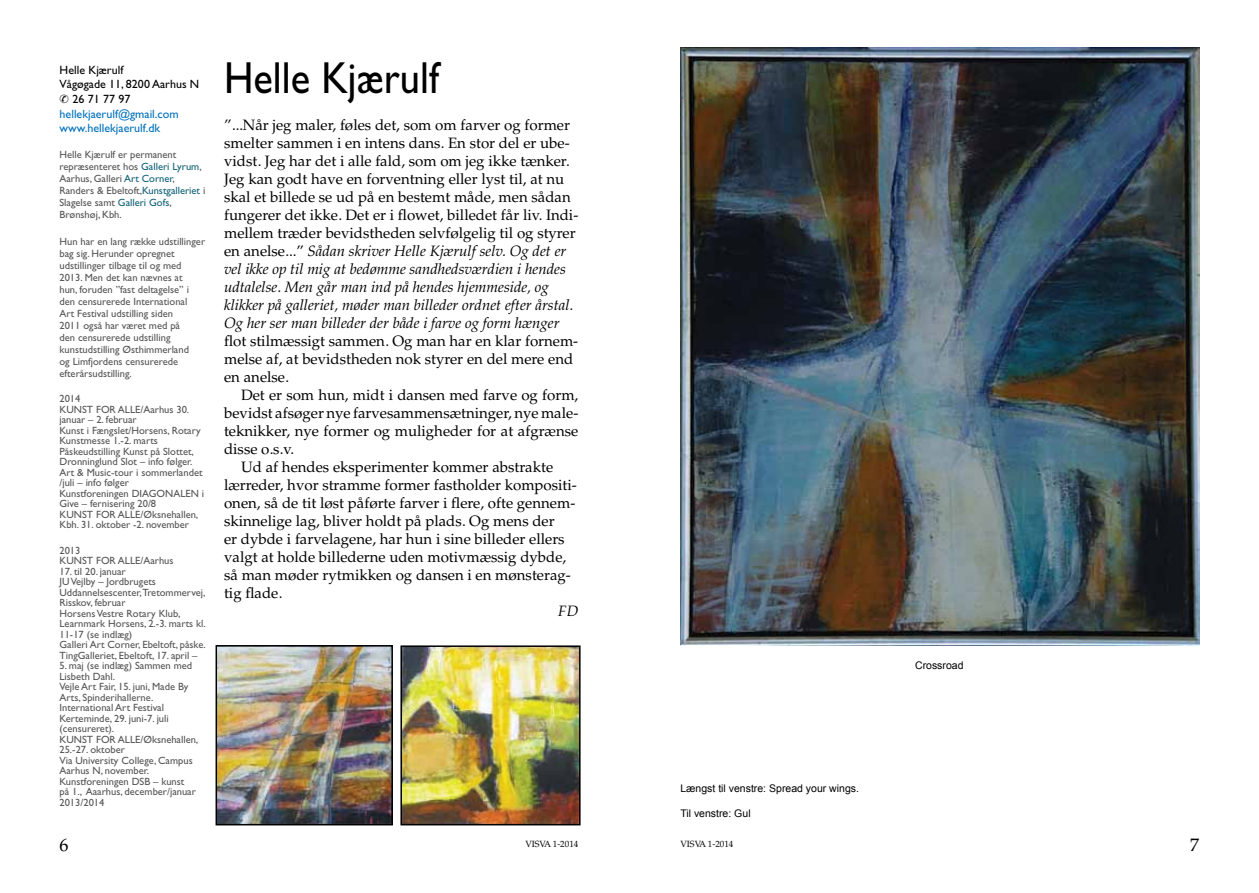
<style>
.page{position:relative;width:1259px;height:893px;background:#fff}
.page>*{position:absolute;margin:0;border:0;box-sizing:border-box;transform-origin:0 0}
.t1{font:45px "Gill Sans";color:#000;scale:.9 1}
.t2{font:18px "Palm Springs";color:#000}
.t3{font:15px/18px "Palm Springs";color:#000}
.t4{font:italic 15px "Palm Springs";color:#000}
.t5{font:12px/14.5px "Gill Sans";color:#0071bc}
.t6{font:12px "Gill Sans";color:#000}
.t7{font:10.5px/10.5px "Gill Sans";color:#555}
.t8{font:10.5px "Arial";color:#000}
.t9{font:9px "Palm Springs";color:#000}
.s1{color:#106177}
.s2{font-style:italic}
</style>
<div class="page">
<img style="left:680px;top:48px;width:519px;height:598px">
<img style="left:218px;top:648px;width:172px;height:174px">
<div style="left:215px;top:645px;width:178px;height:180px;border:2px solid #000"></div>
<img style="left:403px;top:648px;width:174px;height:174px">
<div style="left:400px;top:645px;width:180px;height:180px;border:2px solid #000"></div>
<p class="t6" style="left:60px;top:63px;width:65px">Helle Kjærulf</p>
<p class="t6" style="left:60px;top:78px;width:141px">Vågøgade 11, 8200 Aarhus N</p>
<p class="t6" style="left:72px;top:92px;width:60px">26 71 77 97</p>
<p class="t5" style="left:60px;top:106px;width:121px">hellekjaerulf@gmail.com www.hellekjaerulf.dk</p>
<p class="t7" style="left:59px;top:148px;width:147px;line-height:12px">Helle Kjærulf er permanent repræsenteret hos <span class="s1">Galleri Lyrum</span>,<br>Aarhus, Galleri <span class="s1">Art Corner</span>,<br>Randers &amp; Ebeltoft,<span class="s1">Kunstgalleriet</span> i<br>Slagelse samt <span class="s1">Galleri Gofs</span>,<br>Brønshøj, Kbh.</p>
<p class="t7" style="left:59px;top:235px;width:147px;line-height:12px">Hun har en lang række udstillinger bag sig. Herunder opregnet udstillinger tilbage til og med<br>2013. Men det kan nævnes at<br>hun, foruden ”fast deltagelse” i den censurerede International<br>Art Festival udstilling siden<br>2011 også har været med på<br>den censurerede udstilling kunstudstilling Østhimmerland<br>og Limfjordens censurerede efterårsudstilling.</p>
<p class="t7" style="left:59px;top:394px;width:146px">2014<br>KUNST FOR ALLE/Aarhus 30. januar – 2. februar<br>Kunst i Fængslet/Horsens, Rotary<br>Kunstmesse 1.-2. marts<br>Påskeudstilling Kunst på Slottet,<br>Dronninglund Slot – info følger.<br>Art &amp; Music-tour i sommerlandet /juli – info følger<br>Kunstforeningen DIAGONALEN i<br>Give – fernisering 20/8<br>KUNST FOR ALLE/Øksnehallen,<br>Kbh. 31. oktober -2. november</p>
<p class="t7" style="left:59px;top:545px;width:116px">2013<br>KUNST FOR ALLE/Aarhus</p>
<p class="t7" style="left:59px;top:566px;width:148px">17. til 20. januar<br>JU Vejlby – Jordbrugets<br>Uddannelsescenter,Tretommervej,<br>Risskov, februar<br>Horsens Vestre Rotary Klub,<br>Learnmark Horsens, 2.-3. marts kl.<br>11-17 (se indlæg)<br>Galleri Art Corner, Ebeltoft, påske.<br>TingGalleriet, Ebeltoft, 17. april –</p>
<p class="t7" style="left:59px;top:661px;width:140px">5. maj (se indlæg) Sammen med<br>Lisbeth Dahl.<br>Vejle Art Fair, 15. juni, Made By<br>Arts, Spinderihallerne.<br>International Art Festival<br>Kerteminde, 29. juni-7. juli (censureret).<br>KUNST FOR ALLE/Øksnehallen,<br>25.-27. oktober<br>Via University College, Campus<br>Aarhus N, november.<br>Kunstforeningen DSB – kunst<br>på 1., Aaarhus, december/januar<br>2013/2014</p>
<h1 class="t1" style="left:224px;top:52px;width:240px">Helle Kjærulf</h1>
<p class="t3" style="left:224px;top:116px;width:356px">”...Når jeg maler, føles det, som om farver og former smelter sammen i en intens dans. En stor del er ube&shy;vidst. Jeg har det i alle fald, som om jeg ikke tænker.<br>Jeg kan godt have en forventning eller lyst til, at nu skal et billede se ud på en bestemt måde, men sådan fungerer det ikke. Det er i flowet, billedet får liv. Indi&shy;mellem træder bevidstheden selvfølgelig til og styrer en anelse...” <span class="s2">Sådan skriver Helle Kjærulf selv. Og det er vel ikke op til mig at bedømme sandhedsværdien i hendes udtalelse. Men går man ind på hendes hjemmeside, og klikker på galleriet, møder man billeder ordnet efter årstal.<br>Og her ser man billeder der både i farve og form hænger</span></p>
<h3 class="t3" style="left:224px;top:332px;width:356px">flot stilmæssigt sammen. Og man har en klar fornem&shy;melse af, at bevidstheden nok styrer en del mere end en anelse.</h3>
<h3 class="t3" style="left:241px;top:386px;width:339px">Det er som hun, midt i dansen med farve og form,</h3>
<h3 class="t3" style="left:224px;top:404px;width:356px">bevidst afsøger nye farvesammensætninger, nye male-</h3>
<h3 class="t3" style="left:224px;top:422px;width:356px">teknikker, nye former og muligheder for at afgrænse</h3>
<h3 class="t3" style="left:224px;top:440px;width:71px">disse o.s.v.</h3>
<h3 class="t3" style="left:241px;top:458px;width:314px">Ud af hendes eksperimenter kommer abstrakte</h3>
<h3 class="t3" style="left:224px;top:476px;width:354px">lærreder, hvor stramme former fastholder kompositi-</h3>
<h3 class="t3" style="left:224px;top:494px;width:353px">onen, så de tit løst påførte farver i flere, ofte gennem-</h3>
<h3 class="t3" style="left:224px;top:512px;width:332px">skinnelige lag, bliver holdt på plads. Og mens der</h3>
<h3 class="t3" style="left:224px;top:530px;width:342px">er dybde i farvelagene, har hun i sine billeder ellers</h3>
<h3 class="t3" style="left:224px;top:548px;width:344px">valgt at holde billederne uden motivmæssig dybde,</h3>
<h3 class="t3" style="left:224px;top:566px;width:348px">så man møder rytmikken og dansen i en mønsterag-</h3>
<h3 class="t3" style="left:224px;top:584px;width:60px">tig flade.</h3>
<h3 class="t4" style="left:558px;top:602px;width:22px">FD</h3>
<p class="t8" style="left:680px;top:781px;width:180px">Længst til venstre: Spread your wings.</p>
<p class="t8" style="left:680px;top:806px;width:72px">Til venstre: Gul</p>
<p class="t8" style="left:915px;top:658px;width:50px">Crossroad</p>
<h2 class="t2" style="left:60px;top:834px;width:10px">6</h2>
<p class="t9" style="left:525px;top:839px;width:54px">VISVA 1-2014</p>
<p class="t9" style="left:680px;top:839px;width:54px">VISVA 1-2014</p>
<h2 class="t2" style="left:1190px;top:834px;width:10px">7</h2>
</div>
